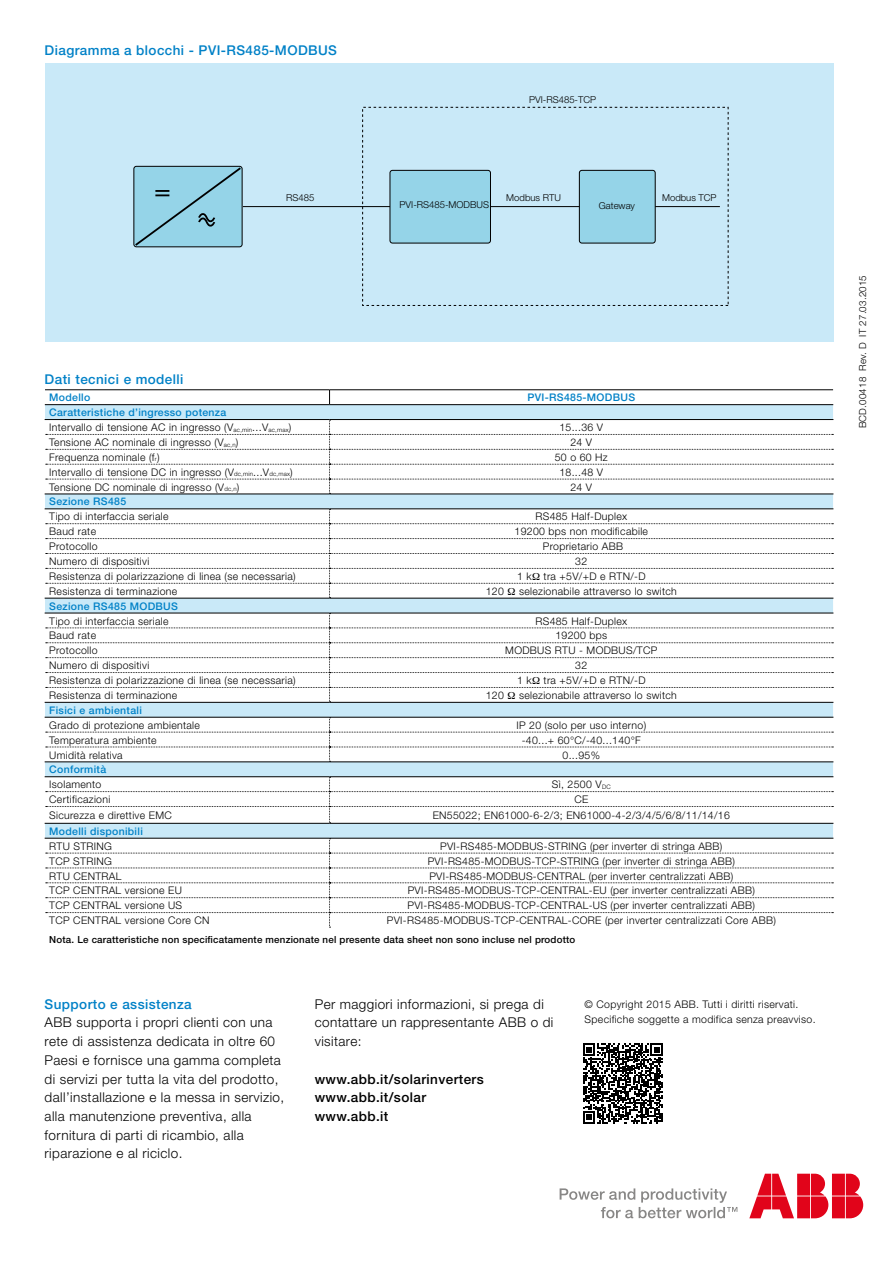
<style>
.page{position:relative;width:893px;height:1263px;background:#fff}
.page>*{position:absolute;margin:0;border:0;box-sizing:border-box;transform-origin:0 0}
.t1{font:300 13.5px/18.8px "Helvetica Neue";letter-spacing:.03em;color:#000}
.t2{font:500 13.5px "Helvetica Neue";letter-spacing:.03em;color:#0081c7}
.t3{font:500 13.5px/18.6px "Helvetica Neue";letter-spacing:.03em;color:#000}
.t4{font:300 10.5px/15px "Helvetica Neue";letter-spacing:.03em;color:#000}
.t5{font:500 10.5px "Helvetica Neue";letter-spacing:.03em;color:#0081c7}
.t6{font:500 9.75px "Helvetica Neue";letter-spacing:.02em;color:#000}
.t7{font:300 9.75px "Helvetica Neue";letter-spacing:.02em;color:#000}
.t8{font:300 9.45px "Helvetica Neue";color:#000}
.s1{font-weight:500;color:#0081c7}
.s2{font-size:6.15px}
</style>
<div class="page">
<svg style="left:560px;top:1188px;width:177px;height:30px"></svg>
<svg style="left:749px;top:1174px;width:114px;height:44px"></svg>
<div style="left:45px;top:63px;width:788px;height:278px;background:#c9e9f8"></div>
<hr style="left:490px;top:206px;width:105px;height:1px;background:#000">
<hr style="left:243px;top:206px;width:229px;height:1px;background:#000">
<svg style="left:133px;top:166px;width:110px;height:82px;background:#89c3d5"></svg>
<hr style="left:651px;top:206px;width:69px;height:1px;background:#000">
<div style="left:390px;top:170px;width:100px;height:73px;background:#95d4e8;border-radius:3px"></div>
<div style="left:389px;top:170px;width:102px;height:74px;border:1px solid #000;border-radius:3px"></div>
<div style="left:579px;top:170px;width:76px;height:73px;background:#95d4e8;border-radius:3px"></div>
<div style="left:579px;top:170px;width:77px;height:74px;border:1px solid #000;border-radius:3px"></div>
<div style="left:45px;top:405px;width:788px;height:433px;background:#c9e9f8"></div>
<hr style="left:45px;top:823px;width:285px;height:1px;background:#000">
<hr style="left:330px;top:823px;width:503px;height:1px;background:#000">
<svg style="left:46px;top:420px;width:787px;height:74px"></svg>
<svg style="left:46px;top:718px;width:787px;height:44px"></svg>
<svg style="left:46px;top:777px;width:787px;height:46px"></svg>
<svg style="left:46px;top:839px;width:787px;height:89px"></svg>
<hr style="left:45px;top:404px;width:285px;height:1px;background:#000">
<hr style="left:330px;top:404px;width:503px;height:1px;background:#000">
<hr style="left:45px;top:419px;width:285px;height:1px;background:#000">
<hr style="left:330px;top:419px;width:503px;height:1px;background:#000">
<hr style="left:45px;top:494px;width:285px;height:1px;background:#000">
<hr style="left:330px;top:494px;width:503px;height:1px;background:#000">
<hr style="left:45px;top:509px;width:285px;height:1px;background:#000">
<hr style="left:45px;top:598px;width:285px;height:1px;background:#000">
<hr style="left:330px;top:598px;width:503px;height:1px;background:#000">
<hr style="left:45px;top:613px;width:285px;height:1px;background:#000">
<hr style="left:45px;top:702px;width:285px;height:1px;background:#000">
<hr style="left:330px;top:702px;width:503px;height:1px;background:#000">
<hr style="left:45px;top:717px;width:285px;height:1px;background:#000">
<hr style="left:330px;top:717px;width:503px;height:1px;background:#000">
<hr style="left:45px;top:762px;width:285px;height:1px;background:#000">
<hr style="left:330px;top:762px;width:503px;height:1px;background:#000">
<hr style="left:45px;top:776px;width:285px;height:1px;background:#000">
<hr style="left:330px;top:776px;width:503px;height:1px;background:#000">
<hr style="left:45px;top:838px;width:285px;height:1px;background:#000">
<hr style="left:330px;top:838px;width:503px;height:1px;background:#000">
<hr style="left:45px;top:389px;width:285px;height:1px;background:#000">
<hr style="left:330px;top:389px;width:503px;height:1px;background:#000">
<svg style="left:329px;top:390px;width:1px;height:14px"></svg>
<svg style="left:583px;top:1043px;width:80px;height:80px"></svg>
<svg style="left:46px;top:509px;width:787px;height:89px"></svg>
<svg style="left:46px;top:613px;width:787px;height:89px"></svg>
<p class="t2" style="left:45px;top:42px;width:294px">Diagramma a blocchi - PVI-RS485-MODBUS</p>
<p class="t8" style="left:529px;top:94px;width:69px">PVI-RS485-TCP</p>
<p class="t8" style="left:286px;top:192px;width:30px">RS485</p>
<p class="t8" style="left:506px;top:192px;width:56px">Modbus RTU</p>
<p class="t8" style="left:662px;top:192px;width:56px">Modbus TCP</p>
<p class="t8" style="left:400px;top:199px;width:91px">PVI-RS485-MODBUS</p>
<p class="t8" style="left:599px;top:200px;width:38px">Gateway</p>
<p class="t2" style="left:45px;top:371px;width:140px">Dati tecnici e modelli</p>
<p class="t5" style="left:49px;top:391px;width:42px">Modello</p>
<p class="t5" style="left:527px;top:391px;width:109px">PVI-RS485-MODBUS</p>
<p class="t4" style="left:49px;top:405px;width:244px"><span class="s1">Caratteristiche d’ingresso potenza<br></span>Intervallo di tensione AC in ingresso (V<span class="s2">ac,min</span>...V<span class="s2">ac,max</span>)</p>
<p class="t4" style="left:559px;top:420px;width:45px">15...36 V</p>
<p class="t4" style="left:49px;top:434px;width:191px">Tensione AC nominale di ingresso (V<span class="s2">ac,n</span>)</p>
<p class="t4" style="left:570px;top:434px;width:23px">24 V</p>
<p class="t4" style="left:49px;top:449px;width:112px">Frequenza nominale (f<span class="s2">r</span>)</p>
<p class="t4" style="left:555px;top:449px;width:55px">50 o 60 Hz</p>
<p class="t4" style="left:49px;top:464px;width:245px">Intervallo di tensione DC in ingresso (V<span class="s2">dc,min</span>...V<span class="s2">dc,max</span>)</p>
<p class="t4" style="left:559px;top:464px;width:45px">18...48 V</p>
<p class="t4" style="left:49px;top:479px;width:192px">Tensione DC nominale di ingresso (V<span class="s2">dc,n</span>)</p>
<p class="t4" style="left:570px;top:479px;width:23px">24 V</p>
<p class="t5" style="left:49px;top:495px;width:78px">Sezione RS485</p>
<p class="t4" style="left:49px;top:509px;width:121px">Tipo di interfaccia seriale</p>
<p class="t4" style="left:535px;top:509px;width:93px">RS485 Half-Duplex</p>
<p class="t4" style="left:49px;top:524px;width:48px">Baud rate</p>
<p class="t4" style="left:515px;top:524px;width:135px">19200 bps non modificabile</p>
<p class="t4" style="left:49px;top:539px;width:50px">Protocollo</p>
<p class="t4" style="left:543px;top:539px;width:82px">Proprietario ABB</p>
<p class="t4" style="left:49px;top:554px;width:102px">Numero di dispositivi</p>
<p class="t4" style="left:575px;top:554px;width:13px">32</p>
<p class="t4" style="left:49px;top:568px;width:248px">Resistenza di polarizzazione di linea (se necessaria)</p>
<p class="t4" style="left:517px;top:568px;width:130px">1 k tra +5V/+D e RTN/-D</p>
<p class="t4" style="left:49px;top:583px;width:130px">Resistenza di terminazione</p>
<p class="t4" style="left:486px;top:583px;width:20px">120</p>
<p class="t4" style="left:519px;top:583px;width:159px">selezionabile attraverso lo switch</p>
<p class="t5" style="left:49px;top:600px;width:130px">Sezione RS485 MODBUS</p>
<p class="t4" style="left:49px;top:613px;width:121px">Tipo di interfaccia seriale</p>
<p class="t4" style="left:535px;top:613px;width:93px">RS485 Half-Duplex</p>
<p class="t4" style="left:49px;top:628px;width:48px">Baud rate</p>
<p class="t4" style="left:555px;top:628px;width:53px">19200 bps</p>
<p class="t4" style="left:49px;top:643px;width:50px">Protocollo</p>
<p class="t4" style="left:505px;top:643px;width:154px">MODBUS RTU - MODBUS/TCP</p>
<p class="t4" style="left:49px;top:658px;width:102px">Numero di dispositivi</p>
<p class="t4" style="left:575px;top:658px;width:13px">32</p>
<p class="t4" style="left:49px;top:673px;width:248px">Resistenza di polarizzazione di linea (se necessaria)</p>
<p class="t4" style="left:517px;top:673px;width:130px">1 k tra +5V/+D e RTN/-D</p>
<p class="t4" style="left:49px;top:687px;width:130px">Resistenza di terminazione</p>
<p class="t4" style="left:486px;top:687px;width:20px">120</p>
<p class="t4" style="left:519px;top:687px;width:159px">selezionabile attraverso lo switch</p>
<p class="t5" style="left:49px;top:704px;width:94px">Fisici e ambientali</p>
<p class="t4" style="left:49px;top:717px;width:152px">Grado di protezione ambientale</p>
<p class="t4" style="left:516px;top:717px;width:131px">IP 20 (solo per uso interno)</p>
<p class="t4" style="left:49px;top:732px;width:109px">Temperatura ambiente</p>
<p class="t4" style="left:522px;top:732px;width:121px">-40...+ 60°C/-40...140°F</p>
<p class="t4" style="left:49px;top:747px;width:75px">Umidità relativa</p>
<p class="t4" style="left:563px;top:747px;width:39px">0...95%</p>
<p class="t5" style="left:49px;top:763px;width:58px">Conformità</p>
<p class="t4" style="left:49px;top:777px;width:54px">Isolamento</p>
<p class="t4" style="left:552px;top:777px;width:60px">Sì, 2500 V<span class="s2">DC</span></p>
<p class="t4" style="left:49px;top:792px;width:63px">Certificazioni</p>
<p class="t4" style="left:574px;top:792px;width:15px">CE</p>
<p class="t4" style="left:49px;top:807px;width:124px">Sicurezza e direttive EMC</p>
<p class="t4" style="left:433px;top:807px;width:299px">EN55022; EN61000-6-2/3; EN61000-4-2/3/4/5/6/8/11/14/16</p>
<p class="t5" style="left:49px;top:825px;width:95px">Modelli disponibili</p>
<p class="t4" style="left:49px;top:838px;width:64px">RTU STRING</p>
<p class="t4" style="left:440px;top:838px;width:284px">PVI-RS485-MODBUS-STRING (per inverter di stringa ABB)</p>
<p class="t4" style="left:49px;top:853px;width:64px">TCP STRING</p>
<p class="t4" style="left:428px;top:853px;width:309px">PVI-RS485-MODBUS-TCP-STRING (per inverter di stringa ABB)</p>
<p class="t4" style="left:49px;top:868px;width:74px">RTU CENTRAL</p>
<p class="t4" style="left:429px;top:868px;width:305px">PVI-RS485-MODBUS-CENTRAL (per inverter centralizzati ABB)</p>
<p class="t4" style="left:49px;top:883px;width:134px">TCP CENTRAL versione EU</p>
<p class="t4" style="left:408px;top:883px;width:349px">PVI-RS485-MODBUS-TCP-CENTRAL-EU (per inverter centralizzati ABB)</p>
<p class="t4" style="left:49px;top:898px;width:134px">TCP CENTRAL versione US</p>
<p class="t4" style="left:407px;top:898px;width:349px">PVI-RS485-MODBUS-TCP-CENTRAL-US (per inverter centralizzati ABB)</p>
<p class="t4" style="left:49px;top:913px;width:162px">TCP CENTRAL versione Core CN</p>
<p class="t4" style="left:387px;top:913px;width:391px">PVI-RS485-MODBUS-TCP-CENTRAL-CORE (per inverter centralizzati Core ABB)</p>
<p class="t6" style="left:49px;top:934px;width:528px">Nota. Le caratteristiche non specificatamente menzionate nel presente data sheet non sono incluse nel prodotto</p>
<p class="t2" style="left:45px;top:996px;width:149px">Supporto e assistenza</p>
<p class="t1" style="left:45px;top:1013px;width:241px">ABB supporta i propri clienti con una rete di assistenza dedicata in oltre 60<br>Paesi e fornisce una gamma completa di servizi per tutta la vita del prodotto, dall’installazione e la messa in servizio, alla manutenzione preventiva, alla fornitura di parti di ricambio, alla riparazione e al riciclo.</p>
<p class="t1" style="left:315px;top:994px;width:240px">Per maggiori informazioni, si prega di contattare un rappresentante ABB o di visitare:</p>
<p class="t3" style="left:315px;top:1069px;width:171px">www.abb.it/solarinverters www.abb.it/solar www.abb.it</p>
<p class="t4" style="left:585px;top:996px;width:232px">© Copyright 2015 ABB. Tutti i diritti riservati.<br>Specifiche soggette a modifica senza preavviso.</p>
<p class="t7" style="left:857px;top:428px;width:155px;rotate:-90deg">BCD.00418 Rev. D IT 27.03.2015</p>
</div>
